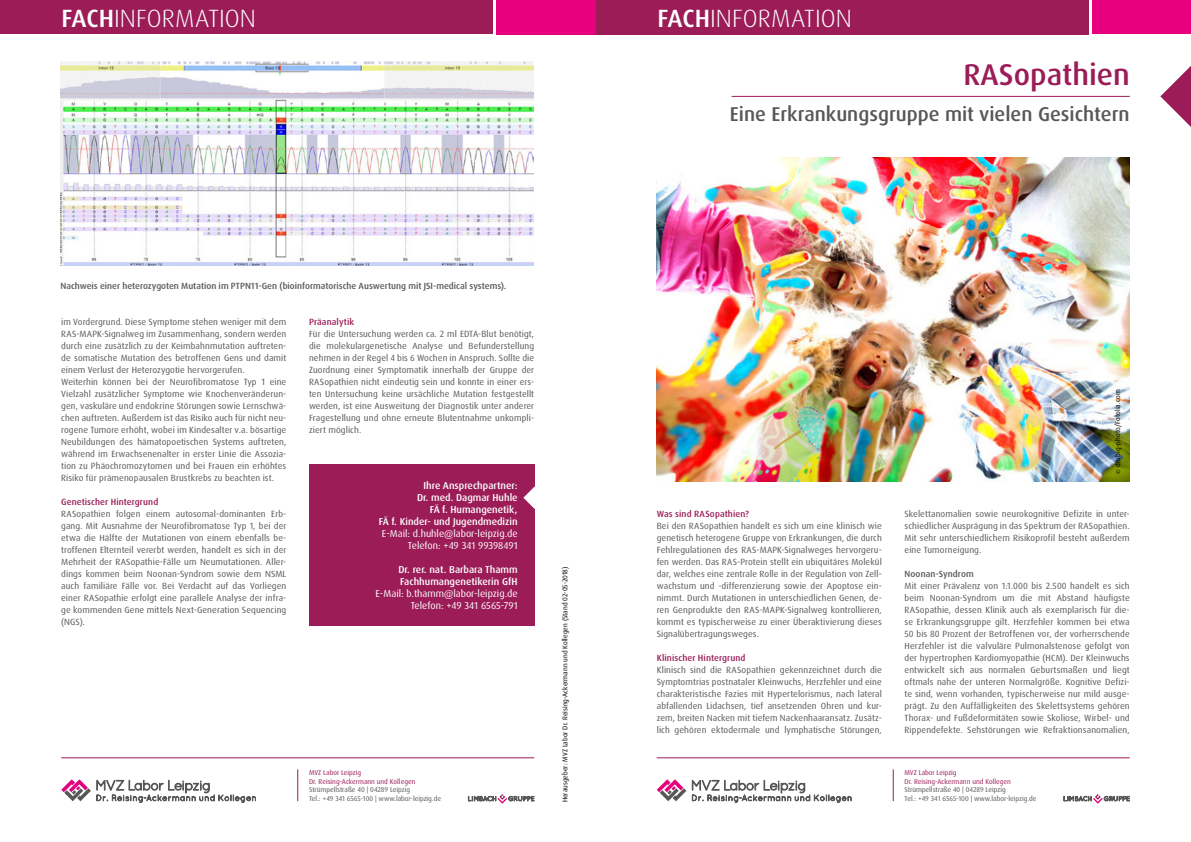
<style>
.page{position:relative;width:1191px;height:842px;background:#fff}
.page>*{position:absolute;margin:0;border:0;box-sizing:border-box;transform-origin:0 0}
.t1{font:500 30px "Dax OT";color:#9b1c57}
.t2{font:300 25px "Dax OT";letter-spacing:.005em;color:#fff}
.t3{font:500 20px "Dax OT";color:#575756}
.t4{font:500 10px/12px "Dax OT";color:#fff;text-align:right}
.t5{font:10px/12px "Dax OT";color:#fff;text-align:right}
.t6{font:9px/12px "Dax OT";letter-spacing:.01em;color:#575756;text-align:justify}
.t7{font:500 9px "Dax OT";color:#575756}
.t8{font:500 9px "Dax OT";letter-spacing:.01em;color:#9b1c57}
.t9{font:7px/8.4px "Dax OT";color:#575756}
.t10{font:7px/8.4px "Dax OT";color:#9b1c57}
.t11{font:7px "Dax OT";color:#000}
.t12{font:7px "Dax OT";letter-spacing:.02em;color:#000}
.s1{font-weight:500}
</style>
<div class="page">
<div style="left:0;top:0;width:493px;height:34px;background:#9b1c57"></div>
<div style="left:1091px;top:0;width:100px;height:34px;background:#e6007d"></div>
<svg style="left:61px;top:779px;width:30px;height:22px"></svg>
<svg style="left:97px;top:780px;width:159px;height:22px"></svg>
<svg style="left:657px;top:779px;width:29px;height:22px"></svg>
<svg style="left:692px;top:780px;width:159px;height:22px"></svg>
<hr style="left:61px;top:757px;width:473px;height:1px;background:#9b1c57">
<hr style="left:657px;top:757px;width:472px;height:1px;background:#9b1c57">
<svg style="left:468px;top:794px;width:66px;height:10px"></svg>
<svg style="left:1063px;top:794px;width:66px;height:10px"></svg>
<hr style="left:297px;top:769px;width:1px;height:32px;background:#9b1c57">
<hr style="left:892px;top:769px;width:1px;height:32px;background:#9b1c57">
<div style="left:595px;top:0;width:494px;height:34px;background:#9b1c57"></div>
<div style="left:496px;top:0;width:99px;height:34px;background:#e6007d"></div>
<svg style="left:1160px;top:66px;width:31px;height:61px"></svg>
<hr style="left:731px;top:96px;width:398px;height:1px;background:#9b1c57">
<div style="left:309px;top:464px;width:226px;height:162px;background:#9b1c57"></div>
<svg style="left:523px;top:486px;width:12px;height:23px"></svg>
<img style="left:657px;top:157px;width:472px;height:324px">
<img style="left:60px;top:61px;width:474px;height:204px">
<h2 class="t2" style="left:61px;top:2px;width:196px"><span class="s1">FACH</span>INFORMATION</h2>
<h2 class="t2" style="left:657px;top:2px;width:196px"><span class="s1">FACH</span>INFORMATION</h2>
<p class="t7" style="left:60px;top:280px;width:447px">Nachweis einer heterozygoten Mutation im PTPN11-Gen (bioinformatorische Auswertung mit JSI-medical systems).</p>
<p class="t6" style="left:61px;top:316px;width:227px;text-align:left">im Vordergrund. Diese Symptome stehen weniger mit dem RAS-MAPK-Signalweg im Zusammenhang, sondern werden durch eine zusätzlich zu der Keimbahnmutation auftreten&shy;de somatische Mutation des betroffenen Gens und damit einem Verlust der Heterozygotie hervorgerufen.<br>Weiterhin können bei der Neurofibromatose Typ 1 eine Vielzahl zusätzlicher Symptome wie Knochenveränderun&shy;gen, vaskuläre und endokrine Störungen sowie Lernschwä&shy;chen auftreten. Außerdem ist das Risiko auch für nicht neu&shy;rogene Tumore erhöht, wobei im Kindesalter v.a. bösartige Neubildungen des hämatopoetischen Systems auftreten, während im Erwachsenenalter in erster Linie die Assozia&shy;tion zu Phäochromozytomen und bei Frauen ein erhöhtes Risiko für prämenopausalen Brustkrebs zu beachten ist.</p>
<p class="t8" style="left:61px;top:496px;width:99px">Genetischer Hintergrund</p>
<p class="t6" style="left:61px;top:508px;width:227px">RASopathien folgen einem autosomal-dominanten Erb&shy;gang. Mit Ausnahme der Neurofibromatose Typ 1, bei der etwa die Hälfte der Mutationen von einem ebenfalls be&shy;troffenen Elternteil vererbt werden, handelt es sich in der Mehrheit der RASopathie-Fälle um Neumutationen. Aller&shy;dings kommen beim Noonan-Syndrom sowie dem NSML auch familiäre Fälle vor. Bei Verdacht auf das Vorliegen einer RASopathie erfolgt eine parallele Analyse der infra&shy;ge kommenden Gene mittels Next-Generation Sequencing (NGS).</p>
<p class="t8" style="left:309px;top:316px;width:47px">Präanalytik</p>
<p class="t6" style="left:309px;top:328px;width:227px">Für die Untersuchung werden ca. 2 ml EDTA-Blut benötigt, die molekulargenetische Analyse und Befunderstellung nehmen in der Regel 4 bis 6 Wochen in Anspruch. Sollte die Zuordnung einer Symptomatik innerhalb der Gruppe der RASopathien nicht eindeutig sein und konnte in einer ers&shy;ten Untersuchung keine ursächliche Mutation festgestellt werden, ist eine Ausweitung der Diagnostik unter anderer Fragestellung und ohne erneute Blutentnahme unkompli&shy;ziert möglich.</p>
<p class="t4" style="left:379px;top:479px;width:140px">Ihre Ansprechpartner:<br>Dr. med. Dagmar Huhle<br>FÄ f. Humangenetik,<br>FÄ f. Kinder- und Jugendmedizin</p>
<p class="t5" style="left:382px;top:527px;width:137px">E-Mail: d.huhle@labor-leipzig.de<br>Telefon: +49 341 99398491</p>
<p class="t4" style="left:398px;top:563px;width:121px;text-align:left">Dr. rer. nat. Barbara Thamm<br>Fachhumangenetikerin GfH</p>
<p class="t5" style="left:375px;top:587px;width:144px">E-Mail: b.thamm@labor-leipzig.de<br>Telefon: +49 341 6565-791</p>
<p class="t10" style="left:309px;top:769px;width:108px">MVZ Labor Leipzig<br>Dr. Reising-Ackermann und Kollegen</p>
<p class="t9" style="left:309px;top:786px;width:133px">Strümpellstraße 40 | 04289 Leipzig<br>Tel.: +49 341 6565-100 | www.labor-leipzig.de</p>
<p class="t11" style="left:561px;top:802px;width:237px;rotate:-90deg">Herausgeber: MVZ Labor Dr. Reising-Ackermann und Kollegen (Stand 02-05-2018)</p>
<h1 class="t1" style="left:963px;top:55px;width:168px">RASopathien</h1>
<h3 class="t3" style="left:730px;top:101px;width:401px">Eine Erkrankungsgruppe mit vielen Gesichtern</h3>
<p class="t8" style="left:657px;top:508px;width:94px">Was sind RASopathien?</p>
<p class="t6" style="left:657px;top:520px;width:227px">Bei den RASopathien handelt es sich um eine klinisch wie genetisch heterogene Gruppe von Erkrankungen, die durch Fehlregulationen des RAS-MAPK-Signalweges hervorgeru&shy;fen werden. Das RAS-Protein stellt ein ubiquitäres Molekül dar, welches eine zentrale Rolle in der Regulation von Zell&shy;wachstum und -differenzierung sowie der Apoptose ein&shy;nimmt. Durch Mutationen in unterschiedlichen Genen, de&shy;ren Genprodukte den RAS-MAPK-Signalweg kontrollieren, kommt es typischerweise zu einer Überaktivierung dieses Signalübertragungsweges.</p>
<p class="t8" style="left:657px;top:652px;width:90px">Klinischer Hintergrund</p>
<p class="t6" style="left:657px;top:664px;width:227px">Klinisch sind die RASopathien gekennzeichnet durch die Symptomtrias postnataler Kleinwuchs, Herzfehler und eine charakteristische Fazies mit Hypertelorismus, nach lateral abfallenden Lidachsen, tief ansetzenden Ohren und kur&shy;zem, breiten Nacken mit tiefem Nackenhaaransatz. Zusätz&shy;lich gehören ektodermale und lymphatische Störungen,</p>
<p class="t12" style="left:1113px;top:474px;width:86px;rotate:-90deg">© drubig-photo/Fotolia.com</p>
<p class="t6" style="left:904px;top:508px;width:227px">Skelettanomalien sowie neurokognitive Defizite in unter&shy;schiedlicher Ausprägung in das Spektrum der RASopathien.<br>Mit sehr unterschiedlichem Risikoprofil besteht außerdem eine Tumorneigung.</p>
<p class="t7" style="left:904px;top:568px;width:71px">Noonan-Syndrom</p>
<p class="t6" style="left:904px;top:580px;width:227px">Mit einer Prävalenz von 1:1.000 bis 2.500 handelt es sich beim Noonan-Syndrom um die mit Abstand häufigste RASopathie, dessen Klinik auch als exemplarisch für die&shy;se Erkrankungsgruppe gilt. Herzfehler kommen bei etwa 50 bis 80 Prozent der Betroffenen vor, der vorherrschende Herzfehler ist die valvuläre Pulmonalstenose gefolgt von der hypertrophen Kardiomyopathie (HCM). Der Kleinwuchs entwickelt sich aus normalen Geburtsmaßen und liegt oftmals nahe der unteren Normalgröße. Kognitive Defizi&shy;te sind, wenn vorhanden, typischerweise nur mild ausge&shy;prägt. Zu den Auffälligkeiten des Skelettsystems gehören Thorax- und Fußdeformitäten sowie Skoliose, Wirbel- und Rippendefekte. Sehstörungen wie Refraktionsanomalien,</p>
<p class="t10" style="left:904px;top:769px;width:108px">MVZ Labor Leipzig<br>Dr. Reising-Ackermann und Kollegen</p>
<p class="t9" style="left:904px;top:786px;width:133px">Strümpellstraße 40 | 04289 Leipzig<br>Tel.: +49 341 6565-100 | www.labor-leipzig.de</p>
</div>
